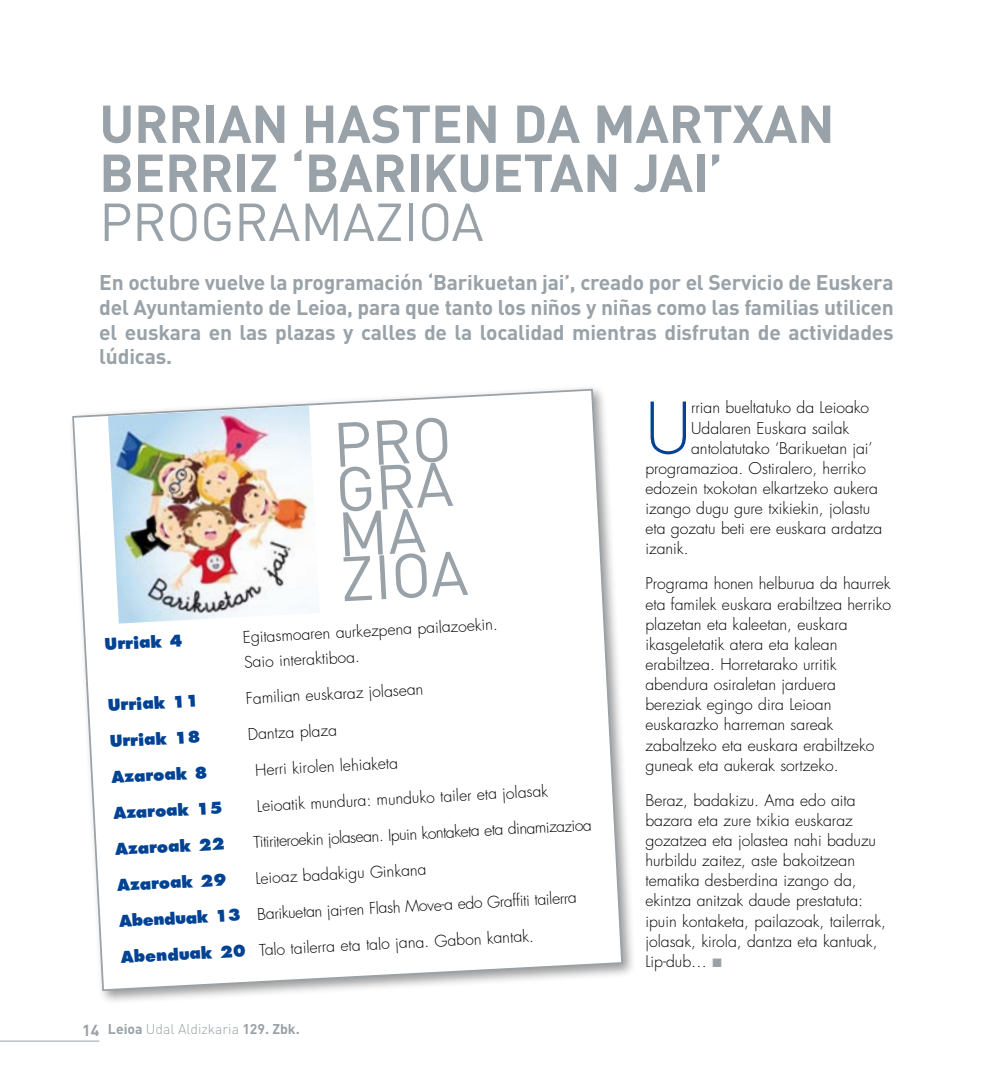
<style>
.page{position:relative;width:993px;height:1092px;background:#fff}
.page>*{position:absolute;margin:0;border:0;box-sizing:border-box;transform-origin:0 0}
.t1{font:300 69.12px "Futura";color:#004293}
.t2{font:61.6px/44.8px "DIN";color:#99a2a8}
.t3{font:700 52.5px/49px "DIN";letter-spacing:-.005em;color:#99a2a8}
.t4{font:52.5px "DIN";letter-spacing:-.005em;color:#99a2a8}
.t5{font:700 21px/24.5px "DIN";letter-spacing:-.01em;color:#99a2a8;text-align:justify}
.t6{font:300 15.75px/20.1px "Futura";color:#000}
.t7{font:800 15.75px "Futura";color:#004293}
.t8{font:300 14px "DIN";color:#99a2a8}
.s1{color:#99a2a8}
.s2{font-weight:800;color:#004293}
.s3{font-weight:700;font-size:15.75px}
.s4{font-weight:700}
</style>
<div class="page">
<hr style="left:0;top:1040px;width:99px;height:1px;background:#99a2a8">
<div style="left:67px;top:384px;width:569px;height:620px;background:#000;opacity:.4"></div>
<svg style="left:71px;top:388px;width:552px;height:603px"></svg>
<img style="left:108px;top:406px;width:212px;height:217px">
<h3 class="t3" style="left:99px;top:97px;width:736px">Urrian hasten da martxan berriz ‘Barikuetan jai’</h3>
<h3 class="t4" style="left:99px;top:189px;width:385px">PROGRAMAZIOA</h3>
<p class="t5" style="left:99px;top:270px;width:795px">En octubre vuelve la programación ‘Barikuetan jai’, creado por el Servicio de Euskera del Ayuntamiento de Leioa, para que tanto los niños y niñas como las familias utilicen el euskara en las plazas y calles de la localidad mientras disfrutan de actividades lúdicas.</p>
<h1 class="t1" style="left:645px;top:386px;width:47px">U</h1>
<p class="t6" style="left:691px;top:398px;width:179px">rrian bueltatuko da Leioako</p>
<h2 class="t2" style="left:332px;top:421px;width:129px;rotate:-3deg">PR O<br>GRA<br>MA<br>ZIOA</h2>
<p class="t6" style="left:691px;top:418px;width:160px">Udalaren Euskara sailak</p>
<p class="t6" style="left:691px;top:438px;width:183px">antolatutako ‘Barikuetan jai’</p>
<p class="t6" style="left:645px;top:458px;width:222px">programazioa. Ostiralero, herriko</p>
<p class="t6" style="left:645px;top:478px;width:234px">edozein txokotan elkartzeko aukera</p>
<p class="t6" style="left:645px;top:498px;width:226px">izango dugu gure txikiekin, jolastu</p>
<p class="t6" style="left:645px;top:519px;width:238px">eta gozatu beti ere euskara ardatza</p>
<p class="t6" style="left:645px;top:539px;width:45px">izanik.</p>
<p class="t6" style="left:645px;top:574px;width:247px">Programa honen helburua da haurrek eta familek euskara erabiltzea herriko plazetan eta kaleetan, euskara ikasgeletatik atera eta kalean erabiltzea. Horretarako urritik abendura osiraletan jarduera bereziak egingo dira Leioan euskarazko harreman sareak zabaltzeko eta euskara erabiltzeko guneak eta aukerak sortzeko.</p>
<p class="t6" style="left:645px;top:790px;width:242px">Beraz, badakizu. Ama edo aita bazara eta zure txikia euskaraz gozatzea eta jolastea nahi baduzu hurbildu zaitez, aste bakoitzean tematika desberdina izango da, ekintza anitzak daude prestatuta: ipuin kontaketa, pailazoak, tailerrak, jolasak, kirola, dantza eta kantuak,<br>Lip-dub… <span class="s1">■</span></p>
<p class="t6" style="left:242px;top:625px;width:257px;line-height:25px;rotate:-3deg">Egitasmoaren aurkezpena pailazoekin.<br>Saio interaktiboa.</p>
<p class="t7" style="left:104px;top:634px;width:79px;rotate:-3deg">Urriak 4</p>
<p class="t7" style="left:107px;top:695px;width:93px;rotate:-3deg">Urriak 11</p>
<p class="t6" style="left:245px;top:688px;width:179px;rotate:-3deg">Familian euskaraz jolasean</p>
<p class="t7" style="left:109px;top:731px;width:93px;rotate:-3deg">Urriak 18</p>
<p class="t6" style="left:247px;top:724px;width:91px;rotate:-3deg">Dantza plaza</p>
<p class="t7" style="left:111px;top:767px;width:98px;rotate:-3deg">Azaroak 8</p>
<p class="t6" style="left:254px;top:760px;width:145px;rotate:-3deg">Herri kirolen lehiaketa</p>
<p class="t7" style="left:113px;top:803px;width:111px;rotate:-3deg">Azaroak 15</p>
<p class="t6" style="left:256px;top:796px;width:293px;rotate:-3deg">Leioatik mundura: munduko tailer eta jolasak</p>
<p class="t6" style="left:253px;top:832px;width:340px;rotate:-3deg">Titiriteroekin jolasean. Ipuin kontaketa eta dinamizazioa</p>
<p class="t7" style="left:115px;top:839px;width:111px;rotate:-3deg">Azaroak 22</p>
<p class="t7" style="left:117px;top:875px;width:111px;rotate:-3deg">Azaroak 29</p>
<p class="t6" style="left:255px;top:868px;width:173px;rotate:-3deg">Leioaz badakigu Ginkana</p>
<p class="t6" style="left:119px;top:911px;width:459px;rotate:-3deg"><span class="s2">Abenduak 13</span> Barikuetan jai-ren Flash Move-a edo Graffiti tailerra</p>
<p class="t6" style="left:120px;top:947px;width:414px;rotate:-3deg"><span class="s2">Abenduak 20</span> Talo tailerra eta talo jana. Gabon kantak.</p>
<p class="t8" style="left:82px;top:1020px;width:219px"><span class="s3">14</span> <span class="s4">Leioa</span> Udal Aldizkaria <span class="s4">129. Zbk.</span></p>
</div>
